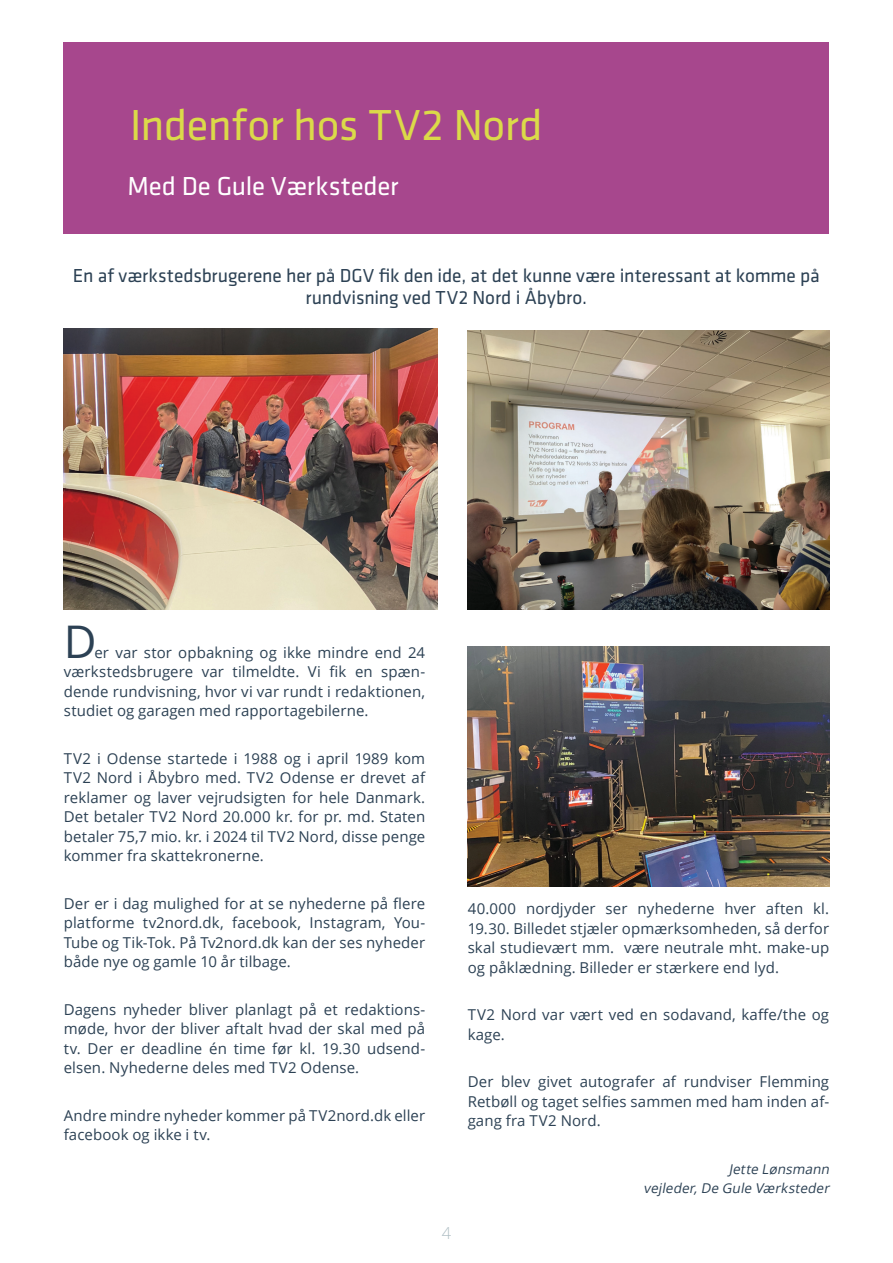
<style>
.page{position:relative;width:893px;height:1263px;background:#fff}
.page>*{position:absolute;margin:0;border:0;box-sizing:border-box;transform-origin:0 0}
.t1{font:45px "Klavika Basic";letter-spacing:-.01em;color:#dbda49}
.t2{font:45px "Open Sans";color:#2c4154}
.t3{font:27px "Klavika Basic";letter-spacing:-.005em;color:#fff}
.t4{font:19.5px/22.5px "Klavika Basic";letter-spacing:-.005em;color:#2c4154;text-align:center}
.t5{font:300 16.5px "Open Sans";color:#adbcc2}
.t6{font:15px/19.5px "Open Sans";letter-spacing:.005em;color:#2c4154;text-align:justify}
.t7{font:italic 13.5px/19.5px "Open Sans";color:#2c4154;text-align:right}
</style>
<div class="page">
<div style="left:64px;top:43px;width:765px;height:191px;background:#a7478d"></div>
<img style="left:64px;top:329px;width:374px;height:280px">
<img style="left:468px;top:646px;width:361px;height:241px">
<img style="left:468px;top:330px;width:361px;height:279px">
<h1 class="t1" style="left:130px;top:95px;width:414px">Indenfor hos TV2 Nord</h1>
<h2 class="t3" style="left:128px;top:168px;width:272px">Med De Gule Værksteder</h2>
<h3 class="t4" style="left:73px;top:263px;width:748px">En af værkstedsbrugerene her på DGV fik den ide, at det kunne være interessant at komme på rundvisning ved TV2 Nord i Åbybro.</h3>
<h1 class="t2" style="left:64px;top:610px;width:34px">D</h1>
<p class="t6" style="left:64px;top:642px;width:363px;text-indent:31px">er var stor opbakning og ikke mindre end 24 værkstedsbrugere var tilmeldte. Vi fik en spæn&shy;dende rundvisning, hvor vi var rundt i redaktionen, studiet og garagen med rapportagebilerne.</p>
<p class="t6" style="left:64px;top:748px;width:363px">TV2 i Odense startede i 1988 og i april 1989 kom TV2 Nord i Åbybro med. TV2 Odense er drevet af reklamer og laver vejrudsigten for hele Danmark.<br>Det betaler TV2 Nord 20.000 kr. for pr. md. Staten betaler 75,7 mio. kr. i 2024 til TV2 Nord, disse penge kommer fra skattekronerne.</p>
<p class="t6" style="left:64px;top:893px;width:363px">Der er i dag mulighed for at se nyhederne på flere platforme tv2nord.dk, facebook, Instagram, You-Tube og Tik-Tok. På Tv2nord.dk kan der ses nyheder både nye og gamle 10 år tilbage.</p>
<p class="t6" style="left:64px;top:999px;width:363px">Dagens nyheder bliver planlagt på et redaktions&shy;møde, hvor der bliver aftalt hvad der skal med på tv. Der er deadline én time før kl. 19.30 udsend&shy;elsen. Nyhederne deles med TV2 Odense.</p>
<p class="t6" style="left:64px;top:1105px;width:363px">Andre mindre nyheder kommer på TV2nord.dk eller facebook og ikke i tv.</p>
<p class="t5" style="left:442px;top:1221px;width:11px">4</p>
<p class="t6" style="left:468px;top:899px;width:363px">40.000 nordjyder ser nyhederne hver aften kl.<br>19.30. Billedet stjæler opmærksomheden, så derfor skal studievært mm. være neutrale mht. make-up og påklædning. Billeder er stærkere end lyd.</p>
<p class="t6" style="left:468px;top:1005px;width:363px">TV2 Nord var vært ved en sodavand, kaffe/the og kage.</p>
<p class="t6" style="left:468px;top:1072px;width:363px">Der blev givet autografer af rundviser Flemming Retbøll og taget selfies sammen med ham inden af&shy;gang fra TV2 Nord.</p>
<p class="t7" style="left:644px;top:1159px;width:190px">Jette Lønsmann<br>vejleder,De Gule Værksteder</p>
</div>
